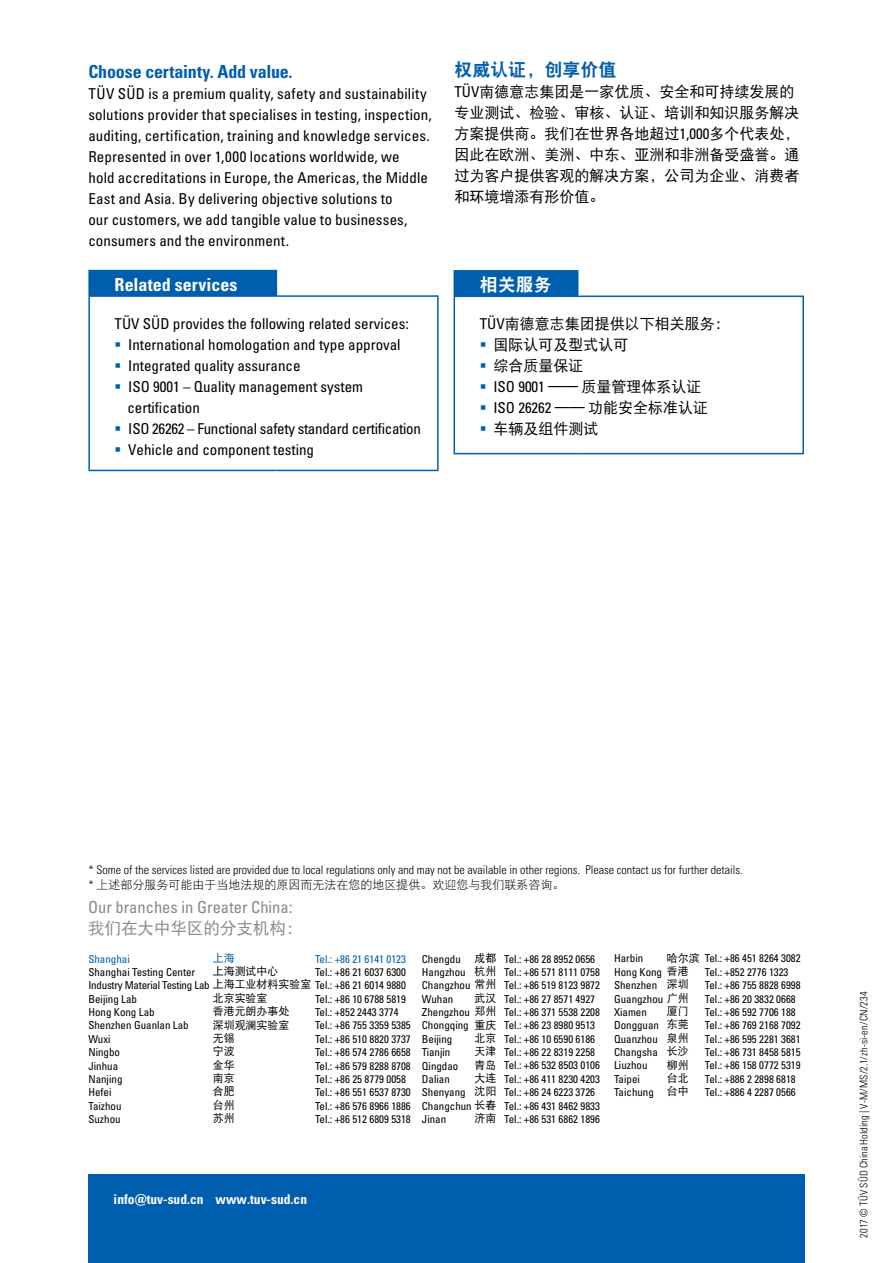
<style>
.page{position:relative;width:893px;height:1263px;background:#fff}
.page>*{position:absolute;margin:0;border:0;box-sizing:border-box;transform-origin:0 0}
.t1{font:18px "Univers LTCYR 67 Bold Cond";letter-spacing:-.01em;color:#005eae}
.t2{font:18px "Univers LTCYR 67 Bold Cond";letter-spacing:.005em;color:#fff}
.t3{font:18px "DFP Hei W9";color:#005eae}
.t4{font:18px "DFP Hei W9";color:#fff}
.t5{font:condensed 16.5px "Univers LTCYR 57";color:#898989}
.t6{font:16.5px "DFP Hei W5";color:#898989}
.t7{font:condensed 15px/21px "Univers LTCYR 57";color:#000}
.t8{font:15px/21px "DFP Hei W5";color:#000}
.t9{font:condensed 15px "Univers LTCYR 57";letter-spacing:-.02em;color:#000}
.t10{font:13.5px "Univers LTCYR 67 Bold Cond";color:#fff}
.t11{font:12px "Univers LTCYR 47 Light Cond";color:#000}
.t12{font:12px "DFP Hei W3";color:#000}
.t13{font:condensed 10.95px/13.4px "Univers LTCYR 57";color:#000}
.t14{font:10.95px/13.4px "DFP Hei W5";color:#000}
.t15{font:condensed 10.95px "Univers LTCYR 57";letter-spacing:-.02em;color:#000}
.t16{font:condensed 10.95px "Univers LTCYR 57";color:#005eae}
.t17{font:10.95px "DFP Hei W5";color:#005eae}
.t18{font:10.5px "Univers LTCYR 47 Light Cond";letter-spacing:.01em;color:#000}
.s1{color:#005eae}
.s2{font-family:"Univers LTCYR 57";font-stretch:condensed}
.s3{font-family:"Univers LTCYR 47 Light Cond"}
.s4{font-family:"DFP Hei W5";font-stretch:normal}
</style>
<div class="page">
<div style="left:88px;top:1174px;width:717px;height:89px;background:#005eae"></div>
<div style="left:454px;top:271px;width:124px;height:25px;background:#005eae"></div>
<hr style="left:802px;top:297px;width:2px;height:156px;background:#005eae">
<hr style="left:454px;top:270px;width:124px;height:2px;background:#005eae">
<hr style="left:454px;top:297px;width:1px;height:156px;background:#005eae">
<hr style="left:454px;top:296px;width:124px;height:1px;background:#005eae">
<hr style="left:578px;top:296px;width:226px;height:1px;background:#005eae">
<hr style="left:454px;top:453px;width:124px;height:1px;background:#005eae">
<hr style="left:578px;top:453px;width:226px;height:1px;background:#005eae">
<div style="left:89px;top:271px;width:187px;height:25px;background:#005eae"></div>
<hr style="left:437px;top:297px;width:2px;height:173px;background:#005eae">
<hr style="left:88px;top:271px;width:2px;height:24px;background:#005eae">
<hr style="left:88px;top:270px;width:189px;height:1px;background:#005eae">
<svg style="left:276px;top:271px;width:1px;height:24px"></svg>
<hr style="left:88px;top:297px;width:2px;height:173px;background:#005eae">
<hr style="left:88px;top:295px;width:188px;height:2px;background:#005eae">
<hr style="left:276px;top:295px;width:163px;height:2px;background:#005eae">
<hr style="left:88px;top:470px;width:188px;height:1px;background:#005eae">
<hr style="left:276px;top:470px;width:163px;height:1px;background:#005eae">
<h1 class="t1" style="left:88px;top:60px;width:206px">Choose certainty. Add value.</h1>
<p class="t7" style="left:88px;top:82px;width:345px">TÜV SÜD is a premium quality, safety and sustainability solutions provider that specialises in testing, inspection, auditing, certification, training and knowledge services.<br>Represented in over 1,000 locations worldwide, we<br>hold accreditations in Europe, the Americas, the Middle East and Asia. By delivering objective solutions to<br>our customers, we add tangible value to businesses, consumers and the environment.</p>
<h1 class="t2" style="left:115px;top:274px;width:124px">Related services</h1>
<h3 class="t7" style="left:115px;top:313px;width:296px">TÜV SÜD provides the following related services:</h3>
<h3 class="t7" style="left:115px;top:334px;width:287px"><span class="s1">▪</span> International homologation and type approval</h3>
<h3 class="t7" style="left:115px;top:355px;width:188px"><span class="s1">▪</span> Integrated quality assurance</h3>
<h3 class="t7" style="left:127px;top:376px;width:237px;text-indent:-13px"><span class="s1">▪</span> ISO 9001 – Quality management system certification</h3>
<h3 class="t9" style="left:115px;top:419px;width:308px"><span class="s1">▪</span> ISO 26262 – Functional safety standard certification</h3>
<h3 class="t7" style="left:115px;top:439px;width:201px"><span class="s1">▪</span> Vehicle and component testing</h3>
<h1 class="t3" style="left:454px;top:60px;width:163px">权威认证，创享价值</h1>
<h3 class="t8" style="left:454px;top:81px;width:347px"><span class="s2">TÜV</span>南德意志集团是一家优质、安全和可持续发展的专业测试、检验、审核、认证、培训和知识服务解决方案提供商。我们在世界各地超过<span class="s2">1,000</span>多个代表处，因此在欧洲、美洲、中东、亚洲和非洲备受盛誉。通过为客户提供客观的解决方案，公司为企业、消费者和环境增添有形价值。</h3>
<h1 class="t4" style="left:480px;top:275px;width:73px">相关服务</h1>
<h3 class="t8" style="left:480px;top:313px;width:252px"><span class="s2">TÜV</span>南德意志集团提供以下相关服务：</h3>
<h3 class="t8" style="left:480px;top:334px;width:150px"><span class="s1">▪</span> 国际认可及型式认可</h3>
<h3 class="t8" style="left:480px;top:355px;width:105px"><span class="s1">▪</span> 综合质量保证</h3>
<h3 class="t8" style="left:480px;top:376px;width:223px"><span class="s1">▪</span> <span class="s2">ISO 9001</span> —— 质量管理体系认证</h3>
<h3 class="t8" style="left:480px;top:397px;width:230px"><span class="s1">▪</span> <span class="s2">ISO 26262</span> —— 功能安全标准认证</h3>
<h3 class="t8" style="left:480px;top:418px;width:120px"><span class="s1">▪</span> 车辆及组件测试</h3>
<p class="t11" style="left:88px;top:861px;width:656px">* Some of the services listed are provided due to local regulations only and may not be available in other regions. Please contact us for further details.</p>
<p class="t12" style="left:88px;top:879px;width:477px"><span class="s3">*</span> 上述部分服务可能由于当地法规的原因而无法在您的地区提供。欢迎您与我们联系咨询。</p>
<h2 class="t5" style="left:88px;top:896px;width:206px">Our branches in Greater China:</h2>
<h2 class="t6" style="left:88px;top:919px;width:216px">我们在大中华区的分支机构：</h2>
<p class="t17" style="left:213px;top:952px;width:23px">上海</p>
<p class="t14" style="left:213px;top:964px;width:67px">上海测试中心</p>
<p class="t15" style="left:88px;top:978px;width:319px">Industry Material Testing Lab <span class="s4">上海工业材料实验室</span> Tel.: +86 21 6014 9880</p>
<p class="t14" style="left:213px;top:991px;width:78px">北京实验室<br>香港元朗办事处深圳观澜实验室无锡<br>宁波<br>金华<br>南京<br>合肥<br>台州<br>苏州</p>
<p class="t16" style="left:88px;top:952px;width:43px">Shanghai</p>
<p class="t13" style="left:88px;top:965px;width:108px">Shanghai Testing Center</p>
<p class="t13" style="left:88px;top:992px;width:102px">Beijing Lab<br>Hong Kong Lab<br>Shenzhen Guanlan Lab<br>Wuxi<br>Ningbo<br>Jinhua<br>Nanjing<br>Hefei<br>Taizhou<br>Suzhou</p>
<p class="t16" style="left:315px;top:952px;width:92px">Tel.: +86 21 6141 0123</p>
<p class="t13" style="left:315px;top:965px;width:92px">Tel.: +86 21 6037 6300</p>
<p class="t13" style="left:315px;top:992px;width:97px">Tel.: +86 10 6788 5819<br>Tel.: +852 2443 3774<br>Tel.: +86 755 3359 5385<br>Tel.: +86 510 8820 3737<br>Tel.: +86 574 2786 6658<br>Tel.: +86 579 8288 8708<br>Tel.: +86 25 8779 0058<br>Tel.: +86 551 6537 8730<br>Tel.: +86 576 8966 1886<br>Tel.: +86 512 6809 5318</p>
<p class="t14" style="left:474px;top:951px;width:23px">成都杭州</p>
<p class="t14" style="left:474px;top:991px;width:23px">武汉</p>
<p class="t14" style="left:474px;top:1018px;width:23px;text-align:justify">重庆北京天津青岛大连沈阳</p>
<p class="t14" style="left:474px;top:1111px;width:23px">济南</p>
<p class="t13" style="left:422px;top:952px;width:76px">Chengdu<br>Hangzhou<br>Changzhou <span class="s4">常州<br></span>Wuhan<br>Zhengzhou <span class="s4">郑州<br></span>Chongqing<br>Beijing<br>Tianjin<br>Qingdao<br>Dalian<br>Shenyang<br>Changchun <span class="s4">长春<br></span>Jinan</p>
<p class="t14" style="left:667px;top:951px;width:34px">哈尔滨</p>
<p class="t14" style="left:667px;top:977px;width:23px">深圳</p>
<p class="t14" style="left:667px;top:1004px;width:23px;text-align:justify">厦门东莞泉州长沙柳州台北台中</p>
<p class="t13" style="left:705px;top:951px;width:97px">Tel.: +86 451 8264 3082<br>Tel.: +852 2776 1323<br>Tel.: +86 755 8828 6998<br>Tel.: +86 20 3832 0668<br>Tel.: +86 592 7706 188<br>Tel.: +86 769 2168 7092<br>Tel.: +86 595 2281 3681<br>Tel.: +86 731 8458 5815<br>Tel.: +86 158 0772 5319<br>Tel.: +886 2 2898 6818<br>Tel.: +886 4 2287 0566</p>
<p class="t13" style="left:504px;top:952px;width:97px">Tel.: +86 28 8952 0656<br>Tel.: +86 571 8111 0758<br>Tel.: +86 519 8123 9872<br>Tel.: +86 27 8571 4927<br>Tel.: +86 371 5538 2208<br>Tel.: +86 23 8980 9513<br>Tel.: +86 10 6590 6186<br>Tel.: +86 22 8319 2258<br>Tel.: +86 532 8503 0106<br>Tel.: +86 411 8230 4203<br>Tel.: +86 24 6223 3726<br>Tel.: +86 431 8462 9833<br>Tel.: +86 531 6862 1896</p>
<p class="t13" style="left:614px;top:952px;width:76px">Harbin<br>Hong Kong <span class="s4">香港<br></span>Shenzhen<br>Guangzhou <span class="s4">广州<br></span>Xiamen<br>Dongguan<br>Quanzhou<br>Changsha<br>Liuzhou<br>Taipei<br>Taichung</p>
<p class="t10" style="left:114px;top:1191px;width:195px">info@tuv-sud.cn www.tuv-sud.cn</p>
<p class="t18" style="left:857px;top:1238px;width:248px;rotate:-90deg">2017 © TÜV SÜD China Holding | V-M/MS/2.1/zh-si-en/CN/234</p>
</div>
